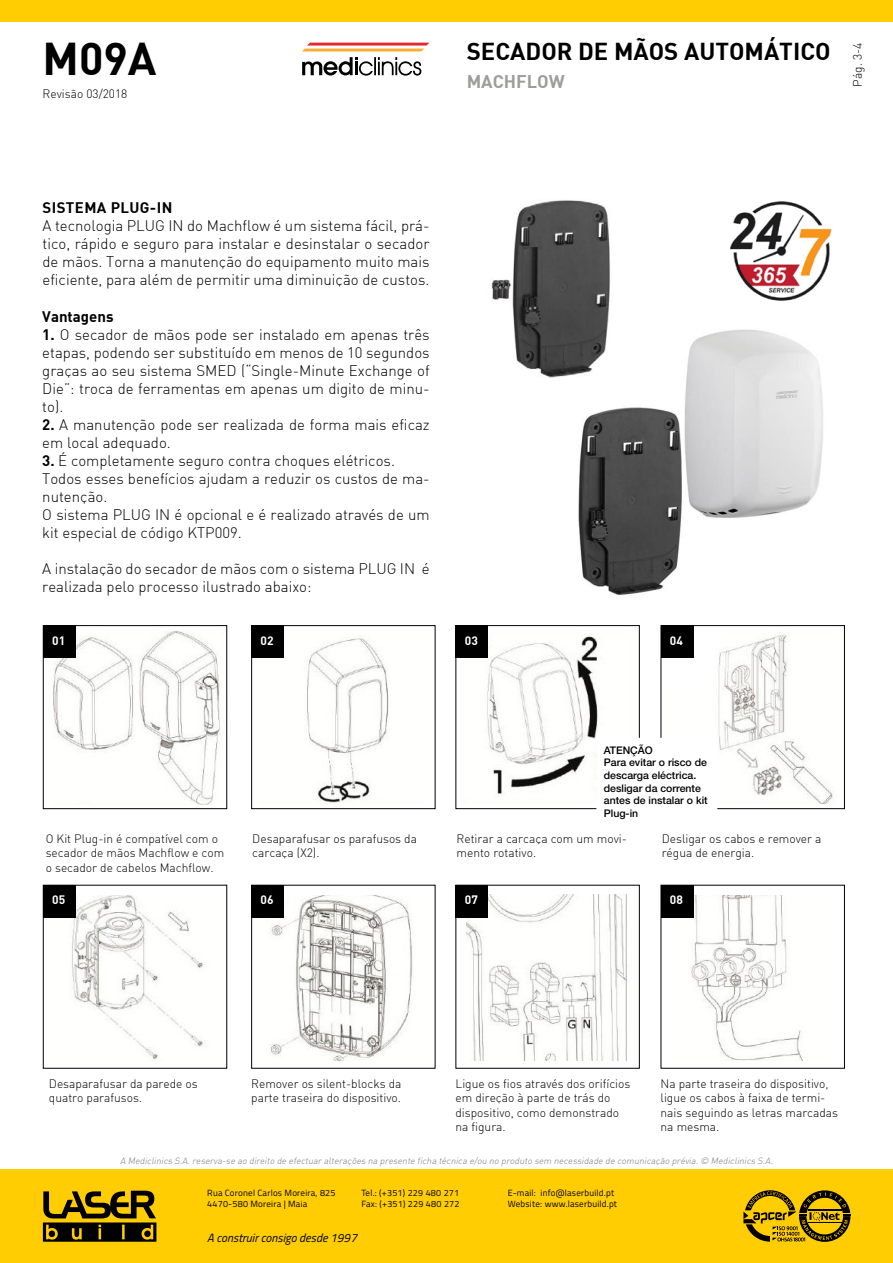
<style>
.page{position:relative;width:893px;height:1263px;background:#fff}
.page>*{position:absolute;margin:0;border:0;box-sizing:border-box;transform-origin:0 0}
.t1{font:700 45px "DI Nbek";color:#000}
.t2{font:700 24px "DI Nbek";color:#000}
.t3{font:700 18px "DI Nbek";color:#9d9d9c}
.t4{font:300 15px/18px "DI Nbek";color:#000}
.t5{font:700 15px "DI Nbek";letter-spacing:.025em;color:#000}
.t6{font:700 15px "DI Nbek";color:#000}
.t7{font:300 12px/14.4px "DI Nbek";color:#000}
.t8{font:italic 12px "Titillium";color:#000}
.t9{font:700 12px "DI Nbek";color:#fff}
.t10{font:500 10.5px/12.6px "Helvetica Neue LT Std";color:#000}
.t11{font:italic 300 9px "DI Nbek";color:#7c7b7b}
.t12{font:9px/10.8px "Titillium";letter-spacing:.025em;color:#000}
.s1{font-weight:700}
</style>
<div class="page">
<div style="left:0;top:0;width:893px;height:21px;background:#ffcd02"></div>
<div style="left:1px;top:1169px;width:892px;height:94px;background:#ffcd02"></div>
<svg style="left:43px;top:1191px;width:113px;height:51px"></svg>
<svg style="left:743px;top:1190px;width:107px;height:52px"></svg>
<svg style="left:302px;top:43px;width:127px;height:8px"></svg>
<svg style="left:302px;top:57px;width:119px;height:19px"></svg>
<img style="left:690px;top:895px;width:114px;height:165px">
<img style="left:467px;top:895px;width:160px;height:165px">
<img style="left:269px;top:895px;width:144px;height:165px">
<img style="left:718px;top:634px;width:116px;height:170px">
<img style="left:463px;top:636px;width:135px;height:168px">
<img style="left:306px;top:636px;width:83px;height:168px">
<img style="left:578px;top:329px;width:245px;height:266px">
<img style="left:491px;top:200px;width:125px;height:178px">
<img style="left:730px;top:201px;width:102px;height:100px">
<img style="left:53px;top:631px;width:168px;height:174px">
<img style="left:71px;top:896px;width:136px;height:164px">
<div style="left:43px;top:625px;width:33px;height:33px;background:#000"></div>
<div style="left:43px;top:885px;width:33px;height:33px;background:#000"></div>
<div style="left:251px;top:625px;width:33px;height:33px;background:#000"></div>
<div style="left:251px;top:885px;width:33px;height:33px;background:#000"></div>
<div style="left:455px;top:625px;width:33px;height:33px;background:#000"></div>
<div style="left:455px;top:885px;width:33px;height:33px;background:#000"></div>
<div style="left:661px;top:625px;width:33px;height:33px;background:#000"></div>
<div style="left:661px;top:885px;width:33px;height:33px;background:#000"></div>
<div style="left:43px;top:625px;width:184px;height:184px;border:1px solid #000"></div>
<div style="left:43px;top:885px;width:184px;height:183px;border:1px solid #000"></div>
<div style="left:251px;top:625px;width:184px;height:184px;border:1px solid #000"></div>
<div style="left:251px;top:885px;width:184px;height:183px;border:1px solid #000"></div>
<div style="left:455px;top:625px;width:185px;height:184px;border:1px solid #000"></div>
<div style="left:455px;top:885px;width:185px;height:183px;border:1px solid #000"></div>
<div style="left:661px;top:625px;width:184px;height:184px;border:1px solid #000"></div>
<div style="left:661px;top:885px;width:184px;height:183px;border:1px solid #000"></div>
<div style="left:596px;top:738px;width:121px;height:77px;background:#fff"></div>
<h1 class="t1" style="left:43px;top:29px;width:116px">M09A</h1>
<h2 class="t2" style="left:467px;top:35px;width:365px">SECADOR DE MÃOS AUTOMÁTICO</h2>
<p class="t3" style="left:467px;top:70px;width:100px">MACHFLOW</p>
<p class="t7" style="left:43px;top:86px;width:86px">Revisão 03/2018</p>
<p class="t7" style="left:850px;top:87px;width:46px;rotate:-90deg">Pág. 3-4</p>
<p class="t5" style="left:43px;top:198px;width:131px">SISTEMA PLUG-IN</p>
<p class="t4" style="left:43px;top:216px;width:388px;text-align:justify">A tecnologia PLUG IN do Machflow é um sistema fácil, prá&shy;tico, rápido e seguro para instalar e desinstalar o secador de mãos. Torna a manutenção do equipamento muito mais eficiente, para além de permitir uma diminuição de custos.</p>
<p class="t6" style="left:42px;top:307px;width:73px">Vantagens</p>
<p class="t4" style="left:42px;top:326px;width:389px;text-align:justify"><span class="s1">1.</span> O secador de mãos pode ser instalado em apenas três etapas, podendo ser substituído em menos de 10 segundos graças ao seu sistema SMED (“Single-Minute Exchange of Die”: troca de ferramentas em apenas um digito de minu&shy;to).</p>
<p class="t4" style="left:42px;top:416px;width:389px"><span class="s1">2.</span> A manutenção pode ser realizada de forma mais eficaz em local adequado.</p>
<p class="t4" style="left:42px;top:452px;width:389px"><span class="s1">3.</span> É completamente seguro contra choques elétricos.<br>Todos esses benefícios ajudam a reduzir os custos de ma&shy;nutenção.<br>O sistema PLUG IN é opcional e é realizado através de um kit especial de código KTP009.</p>
<p class="t4" style="left:42px;top:560px;width:389px">A instalação do secador de mãos com o sistema PLUG IN é realizada pelo processo ilustrado abaixo:</p>
<p class="t9" style="left:52px;top:632px;width:15px">01</p>
<p class="t9" style="left:261px;top:632px;width:15px">02</p>
<p class="t9" style="left:465px;top:632px;width:15px">03</p>
<p class="t9" style="left:670px;top:632px;width:15px">04</p>
<p class="t10" style="left:604px;top:743px;width:105px">ATENÇÃO<br>Para evitar o risco de descarga eléctrica. desligar da corrente antes de instalar o kit<br>Plug-in</p>
<p class="t7" style="left:46px;top:831px;width:180px">O Kit Plug-in é compatível com o secador de mãos Machflow e com o secador de cabelos Machflow.</p>
<p class="t7" style="left:252px;top:831px;width:166px">Desaparafusar os parafusos da carcaça (X2).</p>
<p class="t7" style="left:457px;top:831px;width:172px">Retirar a carcaça com um movi&shy;mento rotativo.</p>
<p class="t7" style="left:662px;top:831px;width:161px">Desligar os cabos e remover a régua de energia.</p>
<p class="t9" style="left:52px;top:892px;width:15px">05</p>
<p class="t9" style="left:261px;top:892px;width:15px">06</p>
<p class="t9" style="left:465px;top:892px;width:15px">07</p>
<p class="t9" style="left:670px;top:892px;width:15px">08</p>
<p class="t7" style="left:49px;top:1076px;width:150px">Desaparafusar da parede os quatro parafusos.</p>
<p class="t7" style="left:251px;top:1076px;width:152px">Remover os silent-blocks da parte traseira do dispositivo.</p>
<p class="t7" style="left:455px;top:1076px;width:176px">Ligue os fios através dos orifícios em direção à parte de trás do dispositivo, como demonstrado na figura.</p>
<p class="t7" style="left:661px;top:1076px;width:179px">Na parte traseira do dispositivo, ligue os cabos à faixa de termi&shy;nais seguindo as letras marcadas na mesma.</p>
<p class="t11" style="left:120px;top:1155px;width:656px">A Mediclinics S.A.reserva-se ao direito de efectuar alterações na presente ficha técnica e/ou no produto sem necessidade de comunicação prévia.© Mediclinics S.A.</p>
<p class="t12" style="left:207px;top:1187px;width:130px">Rua Coronel Carlos Moreira, 825<br>4470-580 Moreira | Maia</p>
<p class="t12" style="left:361px;top:1187px;width:100px">Tel.: (+351) 229 480 271<br>Fax: (+351) 229 480 272</p>
<p class="t12" style="left:508px;top:1187px;width:111px">E-mail: info@laserbuild.pt<br>Website: www.laserbuild.pt</p>
<p class="t8" style="left:207px;top:1229px;width:151px">A construir consigo desde 1997</p>
</div>
